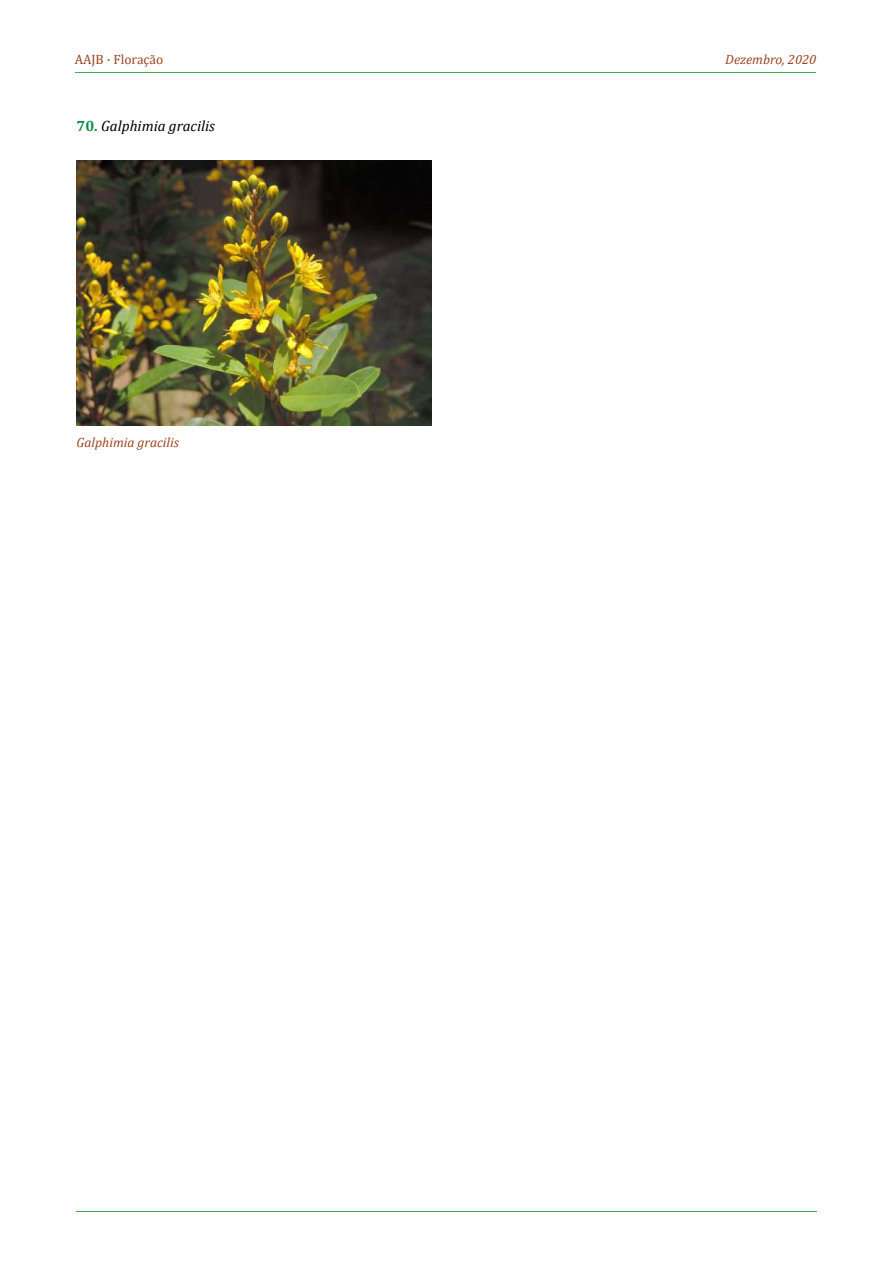
<style>
.page{position:relative;width:893px;height:1263px;background:#fff}
.page>*{position:absolute;margin:0;border:0;box-sizing:border-box;transform-origin:0 0}
.t1{font:italic 15px "Cambria";color:#000}
.t2{font:italic 13.5px "Cambria";color:#9a4521}
.t3{font:13.5px "Cambria";color:#9a4521}
.s1{font-weight:700;font-style:normal;color:#118b44}
</style>
<div class="page">
<hr style="left:76px;top:1211px;width:741px;height:1px;background:#40ae49">
<hr style="left:75px;top:72px;width:741px;height:1px;background:#40ae49">
<img style="left:77px;top:161px;width:355px;height:265px">
<p class="t3" style="left:75px;top:51px;width:90px">AAJB · Floração</p>
<p class="t2" style="left:725px;top:50px;width:93px">Dezembro, 2020</p>
<p class="t1" style="left:77px;top:115px;width:140px"><span class="s1">70.</span> Galphimia gracilis</p>
<p class="t2" style="left:77px;top:433px;width:104px">Galphimia gracilis</p>
</div>
